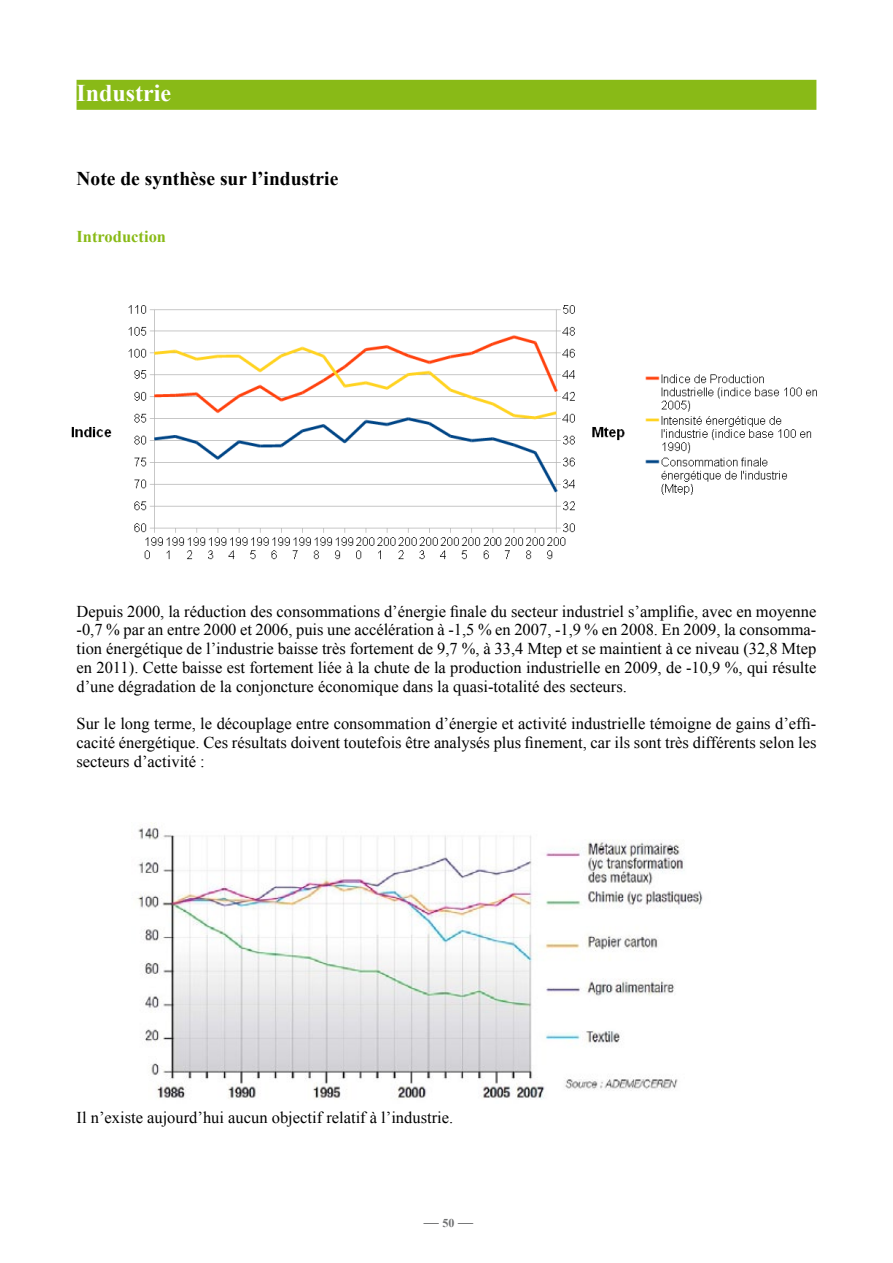
<style>
.page{position:relative;width:893px;height:1263px;background:#fff}
.page>*{position:absolute;margin:0;border:0;box-sizing:border-box;transform-origin:0 0}
.t1{font:700 24px "Times New Roman";color:#fff}
.t2{font:700 19.5px "Times New Roman";color:#000}
.t3{font:16.5px/18.8px "Times New Roman";color:#000;text-align:justify}
.t4{font:700 16.5px "Times New Roman";color:#89ba17}
.t5{font:700 15px "Times New Roman";color:#707172}
.s1{font-size:12px}
</style>
<div class="page">
<div style="left:77px;top:80px;width:739px;height:30px;background:#89ba17"></div>
<img style="left:71px;top:305px;width:746px;height:255px">
<img style="left:137px;top:823px;width:566px;height:277px">
<h1 class="t1" style="left:77px;top:77px;width:96px">Industrie</h1>
<p class="t2" style="left:77px;top:165px;width:263px">Note de synthèse sur l’industrie</p>
<p class="t4" style="left:77px;top:225px;width:91px">Introduction</p>
<p class="t3" style="left:77px;top:601px;width:741px">Depuis 2000, la réduction des consommations d’énergie finale du secteur industriel s’amplifie, avec en moyenne -0,7 % par an entre 2000 et 2006, puis une accélération à -1,5 % en 2007, -1,9 % en 2008. En 2009, la consomma&shy;tion énergétique de l’industrie baisse très fortement de 9,7 %, à 33,4 Mtep et se maintient à ce niveau (32,8 Mtep en 2011). Cette baisse est fortement liée à la chute de la production industrielle en 2009, de -10,9 %, qui résulte d’une dégradation de la conjoncture économique dans la quasi-totalité des secteurs.</p>
<p class="t3" style="left:77px;top:714px;width:741px">Sur le long terme, le découplage entre consommation d’énergie et activité industrielle témoigne de gains d’effi&shy;cacité énergétique. Ces résultats doivent toutefois être analysés plus finement, car ils sont très différents selon les secteurs d’activité :</p>
<p class="t3" style="left:77px;top:1108px;width:378px">Il n’existe aujourd’hui aucun objectif relatif à l’industrie.</p>
<p class="t5" style="left:424px;top:1212px;width:51px">—<span class="s1">50</span>—</p>
</div>
